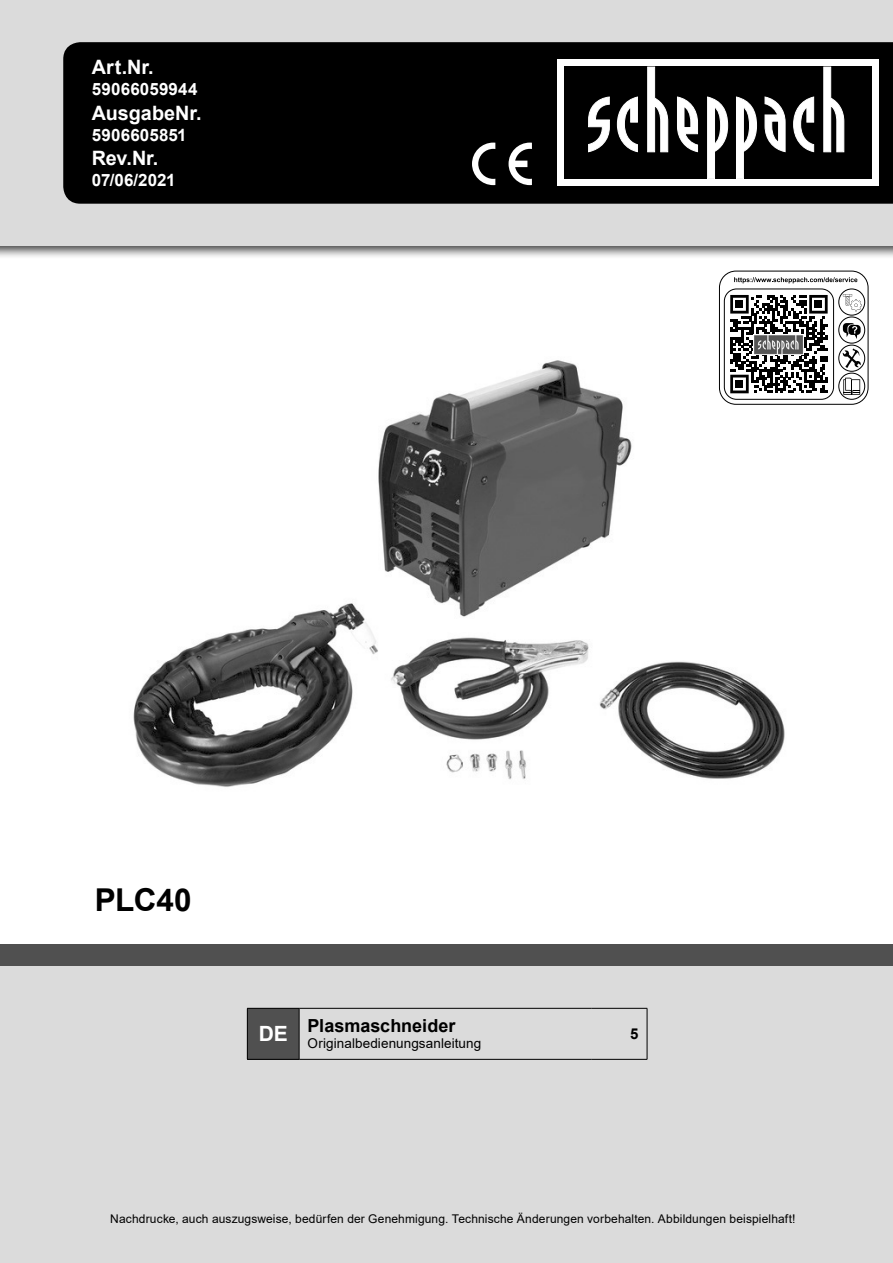
<style>
.page{position:relative;width:893px;height:1263px;background:#fff}
.page>*{position:absolute;margin:0;border:0;box-sizing:border-box;transform-origin:0 0}
.t1{font:700 31.5px "Arial";letter-spacing:-.01em;color:#000}
.t2{font:700 21px "Arial";color:#fff}
.t3{font:700 19.8px "Arial";color:#fff}
.t4{font:700 18px "Arial";color:#000}
.t5{font:700 16.95px "Arial";letter-spacing:.01em;color:#fff}
.t6{font:700 15px "Arial";color:#000}
.t7{font:13.5px "Arial";letter-spacing:.005em;color:#000}
.t8{font:12px "Arial";letter-spacing:.01em;color:#000}
</style>
<div class="page">
<div style="left:0;top:0;width:893px;height:260px;background:#000;opacity:.75"></div>
<div style="left:0;top:0;width:893px;height:246px;background:#dbdbdb"></div>
<div style="left:63px;top:42px;width:830px;height:162px;background:#000"></div>
<div style="left:0;top:965px;width:893px;height:298px;background:#dbdbdb"></div>
<div style="left:0;top:944px;width:893px;height:21px;background:#505050"></div>
<svg style="left:472px;top:143px;width:23px;height:42px"></svg>
<svg style="left:509px;top:143px;width:23px;height:42px"></svg>
<div style="left:247px;top:1008px;width:52px;height:51px;background:#505050"></div>
<hr style="left:299px;top:1008px;width:1px;height:51px;background:#000">
<hr style="left:247px;top:1008px;width:52px;height:1px;background:#000">
<hr style="left:247px;top:1008px;width:1px;height:51px;background:#000">
<hr style="left:299px;top:1008px;width:293px;height:1px;background:#000">
<hr style="left:592px;top:1008px;width:55px;height:1px;background:#000">
<hr style="left:647px;top:1008px;width:1px;height:51px;background:#000">
<hr style="left:247px;top:1059px;width:52px;height:1px;background:#000">
<hr style="left:299px;top:1059px;width:293px;height:1px;background:#000">
<hr style="left:592px;top:1059px;width:55px;height:1px;background:#000">
<img style="left:133px;top:356px;width:680px;height:431px">
<div style="left:557px;top:60px;width:322px;height:126px;background:#fff"></div>
<div style="left:564px;top:67px;width:308px;height:112px;background:#000"></div>
<svg style="left:588px;top:97px;width:22px;height:55px"></svg>
<svg style="left:617px;top:96px;width:21px;height:56px"></svg>
<svg style="left:647px;top:67px;width:21px;height:85px"></svg>
<svg style="left:677px;top:96px;width:21px;height:56px"></svg>
<svg style="left:765px;top:96px;width:21px;height:56px"></svg>
<svg style="left:793px;top:96px;width:21px;height:56px"></svg>
<svg style="left:707px;top:96px;width:21px;height:83px"></svg>
<svg style="left:736px;top:96px;width:21px;height:83px"></svg>
<svg style="left:823px;top:67px;width:21px;height:85px"></svg>
<div style="left:719px;top:271px;width:149px;height:133px;border:1px solid #000;border-radius:17px"></div>
<div style="left:838px;top:289px;width:27px;height:27px;border:1px solid #000;border-radius:50%"></div>
<div style="left:838px;top:317px;width:27px;height:27px;border:1px solid #000;border-radius:50%"></div>
<div style="left:838px;top:345px;width:27px;height:27px;border:1px solid #000;border-radius:50%"></div>
<div style="left:838px;top:373px;width:27px;height:27px;border:1px solid #000;border-radius:50%"></div>
<svg style="left:843px;top:378px;width:17px;height:17px"></svg>
<svg style="left:730px;top:295px;width:98px;height:98px"></svg>
<div style="left:735px;top:300px;width:8px;height:8px;background:#000"></div>
<div style="left:814px;top:300px;width:8px;height:8px;background:#000"></div>
<div style="left:735px;top:380px;width:8px;height:8px;background:#000"></div>
<img style="left:754px;top:334px;width:50px;height:20px">
<div style="left:724px;top:289px;width:110px;height:111px;border:1px solid #000;border-radius:12px"></div>
<svg style="left:734px;top:277px;width:123px;height:6px"></svg>
<svg style="left:843px;top:323px;width:18px;height:16px"></svg>
<svg style="left:842px;top:348px;width:19px;height:20px"></svg>
<svg style="left:843px;top:294px;width:19px;height:17px"></svg>
<p class="t3" style="left:92px;top:53px;width:63px">Art.Nr.</p>
<p class="t5" style="left:92px;top:78px;width:107px">59066059944</p>
<p class="t3" style="left:92px;top:99px;width:111px">AusgabeNr.</p>
<p class="t5" style="left:92px;top:123px;width:96px">5906605851</p>
<p class="t3" style="left:92px;top:144px;width:68px">Rev.Nr.</p>
<p class="t5" style="left:92px;top:168px;width:85px">07/06/2021</p>
<p class="t1" style="left:95px;top:878px;width:98px">PLC40</p>
<p class="t2" style="left:259px;top:1019px;width:31px">DE</p>
<p class="t4" style="left:308px;top:1013px;width:149px">Plasmaschneider</p>
<p class="t7" style="left:308px;top:1034px;width:175px">Originalbedienungsanleitung</p>
<p class="t6" style="left:630px;top:1023px;width:10px">5</p>
<p class="t8" style="left:110px;top:1211px;width:687px">Nachdrucke, auch auszugsweise, bedürfen der Genehmigung. Technische Änderungen vorbehalten. Abbildungen beispielhaft!</p>
</div>
